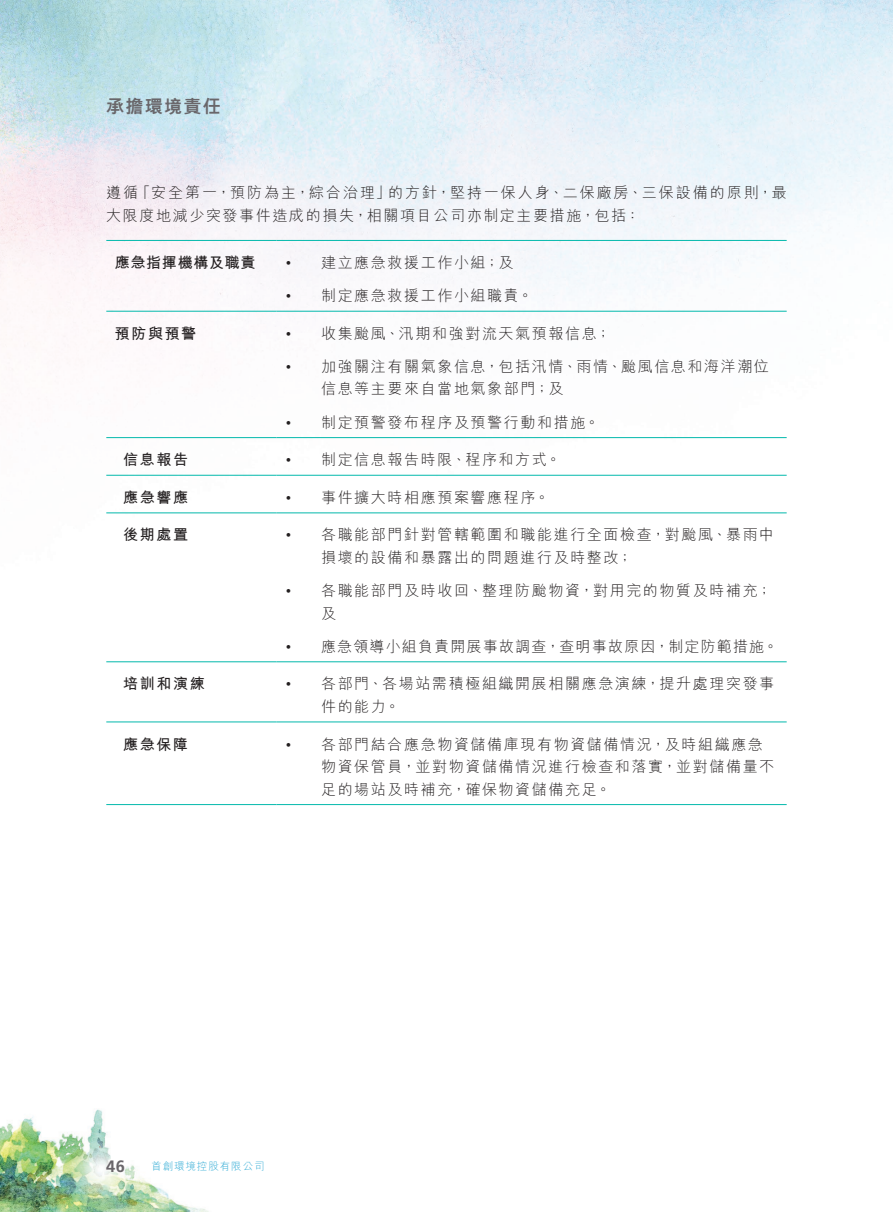
<style>
.page{position:relative;width:893px;height:1212px;background:#fff}
.page>*{position:absolute;margin:0;border:0;box-sizing:border-box;transform-origin:0 0}
.t1{font:800 18px "M Hei HK";letter-spacing:.07em;color:#69666a}
.t2{font:700 16.5px "Frutiger LT Std";color:#69666a}
.t3{font:300 15px/22.5px "M Hei HK";letter-spacing:.11em;color:#231f20}
.t4{font:300 15px "M Hei HK";letter-spacing:.08em;color:#231f20}
.t5{font:700 15px "M Hei HK";letter-spacing:.11em;color:#231f20}
.t6{font:700 15px "M Hei HK";letter-spacing:.05em;color:#231f20}
.t7{font:300 10.5px "M Hei HK";letter-spacing:.09em;color:#30abd5}
.s1{font-family:"Gill Sans"}
</style>
<div class="page">
<img style="left:0;top:0;width:893px;height:1212px">
<svg style="left:104px;top:1157px;width:22px;height:17px"></svg>
<hr style="left:106px;top:240px;width:170px;height:1px;background:#03b9ac">
<hr style="left:276px;top:240px;width:511px;height:1px;background:#03b9ac">
<hr style="left:106px;top:311px;width:170px;height:1px;background:#03b9ac">
<hr style="left:276px;top:311px;width:511px;height:1px;background:#03b9ac">
<hr style="left:106px;top:437px;width:170px;height:1px;background:#03b9ac">
<hr style="left:276px;top:437px;width:511px;height:1px;background:#03b9ac">
<hr style="left:106px;top:475px;width:170px;height:1px;background:#03b9ac">
<hr style="left:276px;top:475px;width:511px;height:1px;background:#03b9ac">
<hr style="left:106px;top:512px;width:170px;height:1px;background:#03b9ac">
<hr style="left:276px;top:512px;width:511px;height:1px;background:#03b9ac">
<hr style="left:106px;top:661px;width:170px;height:1px;background:#03b9ac">
<hr style="left:276px;top:661px;width:511px;height:1px;background:#03b9ac">
<hr style="left:106px;top:721px;width:170px;height:1px;background:#03b9ac">
<hr style="left:276px;top:721px;width:511px;height:1px;background:#03b9ac">
<hr style="left:106px;top:804px;width:170px;height:1px;background:#03b9ac">
<hr style="left:276px;top:804px;width:511px;height:1px;background:#03b9ac">
<p class="t1" style="left:106px;top:97px;width:116px">承擔環境責任</p>
<p class="t3" style="left:106px;top:181px;width:682px">遵循「安全第一，預防為主，綜合治理」的方針，堅持一保人身、二保廠房、三保設備的原則，最大限度地減少突發事件造成的損失，相關項目公司亦制定主要措施，包括：</p>
<p class="t6" style="left:115px;top:252px;width:142px">應急指揮機構及職責</p>
<p class="t3" style="left:285px;top:251px;width:230px"><span class="s1">•</span> 建立應急救援工作小組；及</p>
<p class="t3" style="left:285px;top:284px;width:249px"><span class="s1">•</span> 制定應急救援工作小組職責。</p>
<p class="t5" style="left:115px;top:322px;width:83px">預防與預警</p>
<p class="t3" style="left:285px;top:322px;width:327px"><span class="s1">•</span> 收集颱風、汛期和強對流天氣預報信息；</p>
<p class="t3" style="left:321px;top:355px;width:449px;text-indent:-36px"><span class="s1">•</span> 加強關注有關氣象信息，包括汛情、雨情、颱風信息和海洋潮位信息等主要來自當地氣象部門；及</p>
<p class="t3" style="left:285px;top:411px;width:316px"><span class="s1">•</span> 制定預警發布程序及預警行動和措施。</p>
<p class="t5" style="left:123px;top:449px;width:66px">信息報告</p>
<p class="t3" style="left:285px;top:448px;width:277px"><span class="s1">•</span> 制定信息報告時限、程序和方式。</p>
<p class="t5" style="left:123px;top:486px;width:66px">應急響應</p>
<p class="t3" style="left:285px;top:486px;width:266px"><span class="s1">•</span> 事件擴大時相應預案響應程序。</p>
<p class="t5" style="left:123px;top:524px;width:66px">後期處置</p>
<p class="t3" style="left:321px;top:523px;width:455px;text-indent:-36px"><span class="s1">•</span> 各職能部門針對管轄範圍和職能進行全面檢查，對颱風、暴雨中損壞的設備和暴露出的問題進行及時整改；</p>
<p class="t3" style="left:321px;top:579px;width:452px;text-indent:-36px"><span class="s1">•</span> 各職能部門及時收回、整理防颱物資，對用完的物質及時補充；及</p>
<p class="t4" style="left:285px;top:638px;width:495px"><span class="s1">•</span> 應急領導小組負責開展事故調查，查明事故原因，制定防範措施。</p>
<p class="t5" style="left:123px;top:673px;width:83px">培訓和演練</p>
<p class="t3" style="left:321px;top:672px;width:455px;text-indent:-36px"><span class="s1">•</span> 各部門、各場站需積極組織開展相關應急演練，提升處理突發事件的能力。</p>
<p class="t5" style="left:123px;top:733px;width:66px">應急保障</p>
<p class="t3" style="left:321px;top:732px;width:455px;text-indent:-36px"><span class="s1">•</span> 各部門結合應急物資儲備庫現有物資儲備情況，及時組織應急物資保管員，並對物資儲備情況進行檢查和落實，並對儲備量不足的場站及時補充，確保物資儲備充足。</p>
<p class="t2" style="left:106px;top:1156px;width:20px">46</p>
<p class="t7" style="left:151px;top:1161px;width:115px">首創環境控股有限公司</p>
</div>
